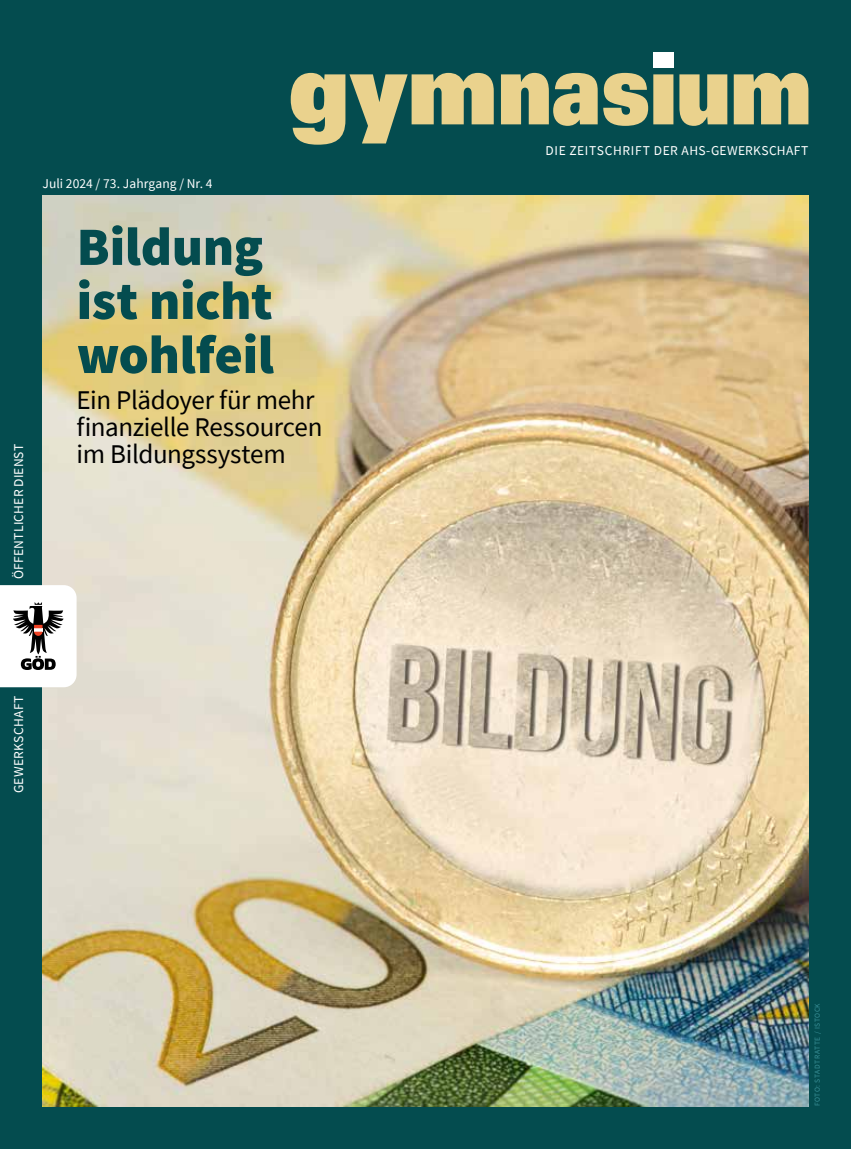
<style>
.page{position:relative;width:851px;height:1149px;background:#fff}
.page>*{position:absolute;margin:0;border:0;box-sizing:border-box;transform-origin:0 0}
.t1{font:900 54px/54px "Source Sans Pro";letter-spacing:-.005em;color:#044c4f}
.t2{font:27px/27px "Source Sans Pro";letter-spacing:-.015em;color:#000}
.t3{font:13.5px "Source Sans Pro";letter-spacing:.02em;color:#fff}
.t4{font:7.5px "Source Sans Pro";letter-spacing:.07em;color:#398f96}
</style>
<div class="page">
<div style="left:0;top:0;width:850px;height:1148px;background:#044c4f"></div>
<svg style="left:291px;top:73px;width:517px;height:72px"></svg>
<div style="left:653px;top:52px;width:20px;height:16px;background:#fff"></div>
<img style="left:43px;top:196px;width:765px;height:910px">
<svg style="left:0;top:585px;width:77px;height:102px;background:#d7d6d5"></svg>
<p class="t3" style="left:10px;top:578px;width:137px;rotate:-90deg">ÖFFENTLICHER DIENST</p>
<p class="t3" style="left:43px;top:174px;width:171px">Juli 2024 / 73. Jahrgang / Nr. 4</p>
<h1 class="t1" style="left:77px;top:219px;width:199px">Bildung ist nicht wohlfeil</h1>
<h2 class="t2" style="left:77px;top:386px;width:247px">Ein Plädoyer für mehr finanzielle Ressourcen im Bildungssystem</h2>
<p class="t3" style="left:10px;top:793px;width:99px;rotate:-90deg">GEWERKSCHAFT</p>
<p class="t3" style="left:545px;top:142px;width:264px">DIE ZEITSCHRIFT DER AHS-GEWERKSCHAFT</p>
<p class="t4" style="left:812px;top:1106px;width:105px;rotate:-90deg">FOTO: STADTRATTE / ISTOCK</p>
</div>
